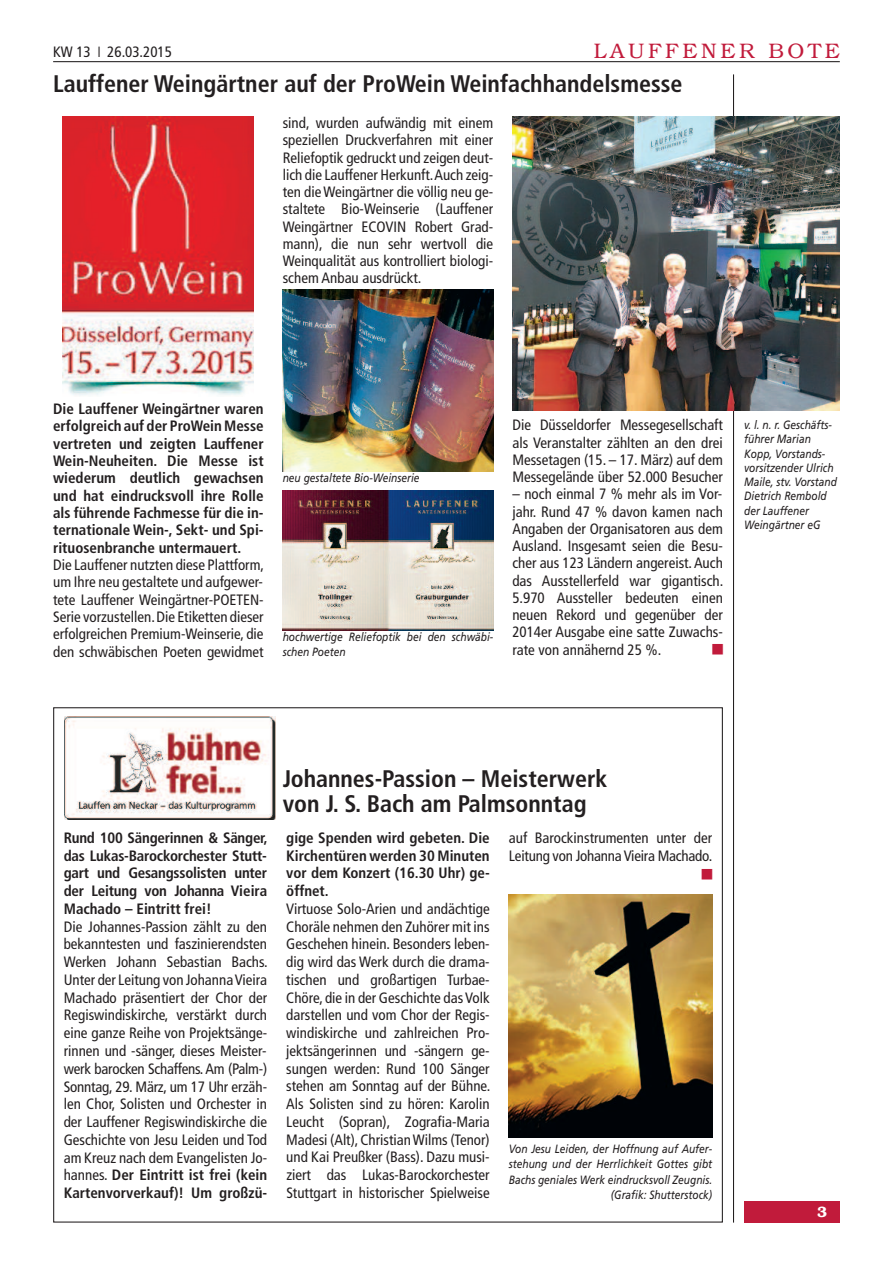
<style>
.page{position:relative;width:893px;height:1263px;background:#fff}
.page>*{position:absolute;margin:0;border:0;box-sizing:border-box;transform-origin:0 0}
.t1{font:700 condensed 24px/25.5px "Frutiger LT";color:#231f20}
.t2{font:300 21px "Bookman LT";letter-spacing:.175em;color:#c11b3b}
.t3{font:condensed 15px/17.7px "Frutiger LT";color:#231f20;text-align:justify}
.t4{font:700 condensed 15px/17.4px "Frutiger LT";color:#231f20;text-align:justify}
.t5{font:600 15px "Bookman LT";color:#fff}
.t6{font:italic 12px/14.2px "Frutiger LT";color:#231f20;scale:.85 1}
.s1{font-weight:700}
</style>
<div class="page">
<hr style="left:733px;top:74px;width:1px;height:1148px;background:#231f20">
<hr style="left:53px;top:61px;width:787px;height:1px;background:#231f20">
<div style="left:744px;top:1201px;width:96px;height:21px;background:#c11b3b"></div>
<img style="left:62px;top:117px;width:192px;height:279px">
<img style="left:512px;top:117px;width:328px;height:293px">
<img style="left:283px;top:289px;width:210px;height:182px">
<img style="left:283px;top:490px;width:210px;height:140px">
<img style="left:509px;top:894px;width:203px;height:243px">
<img style="left:65px;top:717px;width:210px;height:103px">
<p class="t3" style="left:53px;top:44px;width:120px">KW 13 ❘ 26.03.2015</p>
<h2 class="t2" style="left:594px;top:38px;width:247px">LAUFFENER BOTE</h2>
<h1 class="t1" style="left:53px;top:73px;width:631px">Lauffener Weingärtner auf der ProWein Weinfachhandelsmesse</h1>
<p class="t3" style="left:283px;top:115px;width:212px;line-height:17.2px">sind, wurden aufwändig mit einem speziellen Druckverfahren mit einer Reliefoptik gedruckt und zeigen deut&shy;lich die Lauffener Herkunft.Auch zeig&shy;ten dieWeingärtner die völlig neu ge&shy;staltete Bio-Weinserie (Lauffener Weingärtner ECOVIN Robert Grad&shy;mann), die nun sehr wertvoll die Weinqualität aus kontrolliert biologi&shy;schem Anbau ausdrückt.</p>
<p class="t4" style="left:53px;top:401px;width:212px">Die Lauffener Weingärtner waren erfolgreich auf der ProWein Messe vertreten und zeigten Lauffener Wein-Neuheiten. Die Messe ist wiederum deutlich gewachsen und hat eindrucksvoll ihre Rolle als führende Fachmesse für die in&shy;ternationale Wein-, Sekt- und Spi&shy;rituosenbranche untermauert.</p>
<p class="t3" style="left:53px;top:557px;width:213px">Die Lauffener nutzten diese Plattform, um Ihre neu gestaltete und aufgewer&shy;tete Lauffener Weingärtner-POETEN-Serie vorzustellen.Die Etiketten dieser erfolgreichen Premium-Weinserie, die den schwäbischen Poeten gewidmet</p>
<p class="t6" style="left:283px;top:471px;width:162px">neu gestaltete Bio-Weinserie</p>
<p class="t6" style="left:283px;top:631px;width:249px">hochwertige Reliefoptik bei den schwäbi&shy;schen Poeten</p>
<p class="t3" style="left:512px;top:418px;width:212px;line-height:17.2px">Die Düsseldorfer Messegesellschaft als Veranstalter zählten an den drei Messetagen (15. – 17. März) auf dem Messegelände über 52.000 Besucher</p>
<p class="t3" style="left:512px;top:487px;width:213px;line-height:17.2px">– noch einmal 7 % mehr als im Vor&shy;jahr. Rund 47 % davon kamen nach Angaben der Organisatoren aus dem Ausland. Insgesamt seien die Besu&shy;cher aus 123 Ländern angereist.Auch das Ausstellerfeld war gigantisch.<br>5.970 Aussteller bedeuten einen neuen Rekord und gegenüber der 2014er Ausgabe eine satte Zuwachs&shy;rate von annähernd 25 %.</p>
<p class="t6" style="left:744px;top:419px;width:111px">v. l. n. r. Geschäfts&shy;führer Marian<br>Kopp, Vorstands&shy;vorsitzender Ulrich<br>Maile, stv. Vorstand<br>Dietrich Rembold der Lauffener<br>Weingärtner eG</p>
<p class="t4" style="left:64px;top:830px;width:205px">Rund 100 Sängerinnen &amp; Sänger, das Lukas-Barockorchester Stutt&shy;gart und Gesangssolisten unter der Leitung von Johanna Vieira Machado – Eintritt frei!</p>
<p class="t3" style="left:64px;top:919px;width:205px">Die Johannes-Passion zählt zu den bekanntesten und faszinierendsten Werken Johann Sebastian Bachs.<br>Unter der Leitung von JohannaVieira Machado präsentiert der Chor der Regiswindiskirche, verstärkt durch eine ganze Reihe von Projektsänge&shy;rinnen und -sänger, dieses Meister&shy;werk barocken Schaffens.Am (Palm-)<br>Sonntag, 29. März, um 17 Uhr erzäh&shy;len Chor, Solisten und Orchester in der Lauffener Regiswindiskirche die Geschichte von Jesu Leiden und Tod am Kreuz nach dem Evangelisten Jo&shy;hannes. <span class="s1">Der Eintritt ist frei (kein Kartenvorverkauf)! Um großzü-</span></p>
<h1 class="t1" style="left:283px;top:767px;width:326px">Johannes-Passion – Meisterwerk von J. S. Bach am Palmsonntag</h1>
<p class="t4" style="left:286px;top:830px;width:205px">gige Spenden wird gebeten. Die Kirchentüren werden 30 Minuten vor dem Konzert (16.30 Uhr) ge&shy;öffnet.</p>
<p class="t3" style="left:286px;top:901px;width:205px">Virtuose Solo-Arien und andächtige Choräle nehmen den Zuhörer mit ins Geschehen hinein. Besonders leben&shy;dig wird das Werk durch die drama&shy;tischen und großartigen Turbae-Chöre, die in der Geschichte dasVolk darstellen und vom Chor der Regis&shy;windiskirche und zahlreichen Pro&shy;jektsängerinnen und -sängern ge&shy;sungen werden: Rund 100 Sänger stehen am Sonntag auf der Bühne.<br>Als Solisten sind zu hören: Karolin Leucht (Sopran), Zografia-Maria Madesi (Alt), ChristianWilms (Tenor) und Kai Preußker (Bass). Dazu musi&shy;ziert das Lukas-Barockorchester Stuttgart in historischer Spielweise</p>
<p class="t3" style="left:509px;top:830px;width:205px;line-height:18.1px">auf Barockinstrumenten unter der<br>Leitung von JohannaVieira Machado.</p>
<p class="t6" style="left:509px;top:1142px;width:241px;line-height:15.1px;text-align:right">Von Jesu Leiden, der Hoffnung auf Aufer&shy;stehung und der Herrlichkeit Gottes gibt Bachs geniales Werk eindrucksvoll Zeugnis. (Grafik: Shutterstock)</p>
<p class="t5" style="left:817px;top:1203px;width:11px">3</p>
</div>
